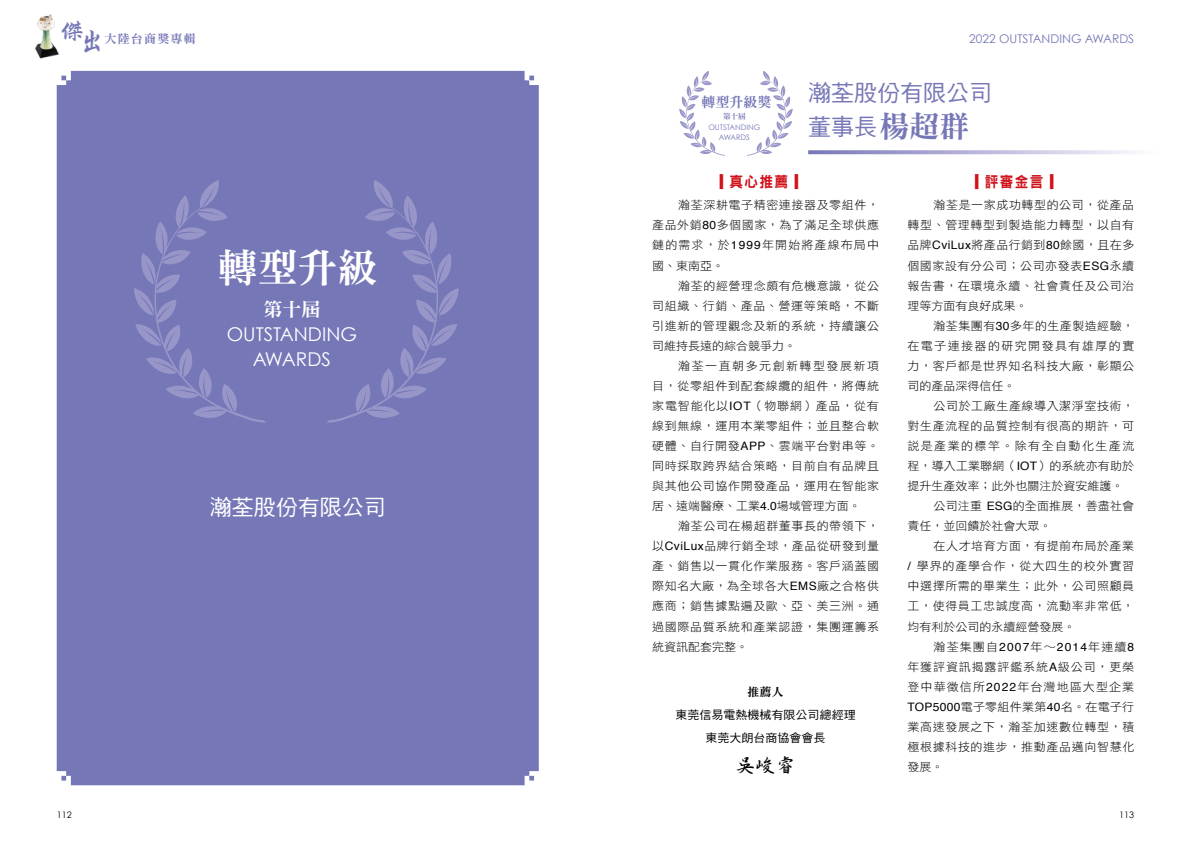
<style>
.page{position:relative;width:1191px;height:842px;background:#fff}
.page>*{position:absolute;margin:0;border:0;box-sizing:border-box;transform-origin:0 0}
.t1{font:40px "DF Ming Std W9";color:#fff}
.t2{font:25.2px "DF Xing Kai Std W5";color:#7677b7}
.t3{font:23px/33.5px "DF Hei Std W5";color:#7677b7}
.t4{font:22px "DF Hei Std W5";color:#fff}
.t5{font:19.4px "DF Xing Shu Std W5";color:#000}
.t6{font:19px/25px "Century Gothic";color:#fff;text-align:center}
.t7{font:19px "DF Ming Std W9";color:#fff}
.t8{font:15px "DF Hei Std W9";letter-spacing:.1em;color:#d0121b;scale:.91 1}
.t9{font:14px "DF Ming Std W9";color:#7677b7}
.t10{font:12px "Century Gothic";color:#7677b7}
.t11{font:12px "DF Ming Std W9";letter-spacing:.1em;color:#7677b7}
.t12{font:11.6px/20.1px "DF Hei Std W3";letter-spacing:.055em;color:#000;text-align:justify}
.t13{font:11.6px "DF Hei Std W3";color:#000}
.t14{font:11.6px "DF Hei Std W3";letter-spacing:.095em;color:#000}
.t15{font:11.6px/23px "DF Hei Std W5";color:#000;text-align:center}
.t16{font:11.6px "DF Hei Std W3";letter-spacing:.025em;color:#000}
.t17{font:11.6px "DF Hei Std W3";letter-spacing:.01em;color:#000}
.t18{font:11.6px "DF Hei Std W3";letter-spacing:.12em;color:#000}
.t19{font:11.6px "DF Hei Std W3";letter-spacing:.015em;color:#000}
.t20{font:11.6px "DF Ming Std W9";color:#000}
.t21{font:9px "Century Gothic";color:#000}
.t22{font:7.6px/10.5px "Century Gothic";color:#7677b7;text-align:center}
.t23{font:7.6px "DF Ming Std W9";color:#7677b7}
.s1{font-size:27.2px}
.s2{font-family:"DF Ming Std W9";font-size:30px}
.s3{font-family:"Helvetica"}
</style>
<div class="page">
<img style="left:35px;top:14px;width:24px;height:45px">
<svg style="left:679px;top:71px;width:46px;height:85px"></svg>
<svg style="left:746px;top:71px;width:47px;height:85px"></svg>
<svg style="left:808px;top:150px;width:325px;height:4px"></svg>
<div style="left:57px;top:71px;width:482px;height:714px;background:#7677b7"></div>
<svg style="left:134px;top:180px;width:132px;height:243px;background:#7b7bb9"></svg>
<svg style="left:326px;top:180px;width:133px;height:243px;background:#7b7bb9"></svg>
<h2 class="t2" style="left:60px;top:18px;width:48px">傑<span class="s1">出</span></h2>
<p class="t11" style="left:105px;top:32px;width:93px">大陸台商獎專輯</p>
<p class="t10" style="left:969px;top:31px;width:166px">2022 OUTSTANDING AWARDS</p>
<p class="t9" style="left:701px;top:94px;width:71px">轉型升級獎</p>
<p class="t23" style="left:723px;top:112px;width:24px">第十屆</p>
<p class="t22" style="left:708px;top:122px;width:54px">OUTSTANDING<br>AWARDS</p>
<h3 class="t3" style="left:808px;top:76px;width:185px">瀚荃股份有限公司董事長<span class="s2">楊超群</span></h3>
<h1 class="t1" style="left:218px;top:246px;width:161px">轉型升級</h1>
<h3 class="t7" style="left:263px;top:299px;width:58px">第十屆</h3>
<h3 class="t6" style="left:227px;top:321px;width:132px">OUTSTANDING<br>AWARDS</h3>
<h3 class="t4" style="left:210px;top:495px;width:178px">瀚荃股份有限公司</h3>
<p class="t8" style="left:720px;top:174px;width:99px">▎真心推薦 ▎</p>
<p class="t8" style="left:975px;top:174px;width:99px">▎評審金言 ▎</p>
<p class="t12" style="left:652px;top:195px;width:228px;text-indent:26px">瀚荃深耕電子精密連接器及零組件，產品外銷<span class="s3">80</span>多個國家，為了滿足全球供應鏈的需求，於<span class="s3">1999</span>年開始將產線布局中國、東南亞。</p>
<p class="t12" style="left:652px;top:275px;width:228px;text-indent:26px">瀚荃的經營理念頗有危機意識，從公司組織、行銷、產品、營運等策略，不斷引進新的管理觀念及新的系統，持續讓公司維持長遠的綜合競爭力。</p>
<p class="t12" style="left:652px;top:355px;width:228px;text-indent:26px">瀚荃一直朝多元創新轉型發展新項目，從零組件到配套線纜的組件，將傳統家電智能化以<span class="s3">IOT</span>（物聯網）產品，從有線到無線，運用本業零組件；並且整合軟硬體、自行開發<span class="s3">APP</span>、雲端平台對串等。同時採取跨界結合策略，目前自有品牌且與其他公司協作開發產品，運用在智能家居、遠端醫療、工業<span class="s3">4.0</span>場域管理方面。</p>
<p class="t12" style="left:652px;top:516px;width:228px;text-indent:26px">瀚荃公司在楊超群董事長的帶領下，以<span class="s3">CviLux</span>品牌行銷全球，產品從研發到量產、銷售以一貫化作業服務。客戶涵蓋國際知名大廠，為全球各大<span class="s3">EMS</span>廠之合格供應商；銷售據點遍及歐、亞、美三洲。通過國際品質系統和產業認證，集團運籌系統資訊配套完整。</p>
<p class="t20" style="left:747px;top:686px;width:37px">推薦人</p>
<p class="t15" style="left:675px;top:703px;width:181px">東莞信易電熱機械有限公司總經理東莞大朗台商協會會長</p>
<h3 class="t5" style="left:735px;top:755px;width:61px">吳峻睿</h3>
<p class="t12" style="left:907px;top:195px;width:228px;text-indent:26px">瀚荃是一家成功轉型的公司，從產品轉型、管理轉型到製造能力轉型，以自有品牌<span class="s3">CviLux</span>將產品行銷到<span class="s3">80</span>餘國，且在多個國家設有分公司；公司亦發表<span class="s3">ESG</span>永續報告書，在環境永續、社會責任及公司治理等方面有良好成果。</p>
<p class="t12" style="left:907px;top:315px;width:228px;text-indent:26px">瀚荃集團有<span class="s3">30</span>多年的生產製造經驗，在電子連接器的研究開發具有雄厚的實力，客戶都是世界知名科技大廠，彰顯公司的產品深得信任。</p>
<p class="t12" style="left:933px;top:395px;width:202px">公司於工廠生產線導入潔淨室技術，</p>
<p class="t12" style="left:907px;top:416px;width:228px">對生產流程的品質控制有很高的期許，可</p>
<p class="t18" style="left:907px;top:440px;width:228px">說是產業的標竿。除有全自動化生產流</p>
<p class="t17" style="left:907px;top:460px;width:228px">程，導入工業聯網（<span class="s3">IOT</span>）的系統亦有助於</p>
<p class="t13" style="left:907px;top:480px;width:218px">提升生產效率；此外也關注於資安維護。</p>
<p class="t19" style="left:933px;top:500px;width:202px">公司注重 <span class="s3">ESG</span>的全面推展，善盡社會</p>
<p class="t13" style="left:907px;top:520px;width:146px">責任，並回饋於社會大眾。</p>
<p class="t12" style="left:933px;top:536px;width:202px">在人才培育方面，有提前布局於產業</p>
<p class="t12" style="left:907px;top:556px;width:228px"><span class="s3">/</span> 學界的產學合作，從大四生的校外實習</p>
<p class="t12" style="left:907px;top:576px;width:228px">中選擇所需的畢業生；此外，公司照顧員</p>
<p class="t12" style="left:907px;top:596px;width:228px">工，使得員工忠誠度高，流動率非常低，</p>
<p class="t13" style="left:907px;top:620px;width:170px">均有利於公司的永續經營發展。</p>
<p class="t14" style="left:933px;top:640px;width:202px">瀚荃集團自<span class="s3">2007</span>年∼<span class="s3">2014</span>年連續<span class="s3">8</span></p>
<p class="t12" style="left:907px;top:656px;width:228px">年獲評資訊揭露評鑑系統<span class="s3">A</span>級公司，更榮</p>
<p class="t14" style="left:907px;top:680px;width:228px">登中華徵信所<span class="s3">2022</span>年台灣地區大型企業</p>
<p class="t16" style="left:907px;top:700px;width:228px"><span class="s3">TOP5000</span>電子零組件業第<span class="s3">40</span>名。在電子行</p>
<p class="t12" style="left:907px;top:716px;width:228px">業高速發展之下，瀚荃加速數位轉型，積</p>
<p class="t12" style="left:907px;top:736px;width:228px">極根據科技的進步，推動產品邁向智慧化</p>
<p class="t12" style="left:907px;top:756px;width:37px">發展。</p>
<p class="t21" style="left:57px;top:809px;width:16px">112</p>
<p class="t21" style="left:1119px;top:809px;width:16px">113</p>
</div>
